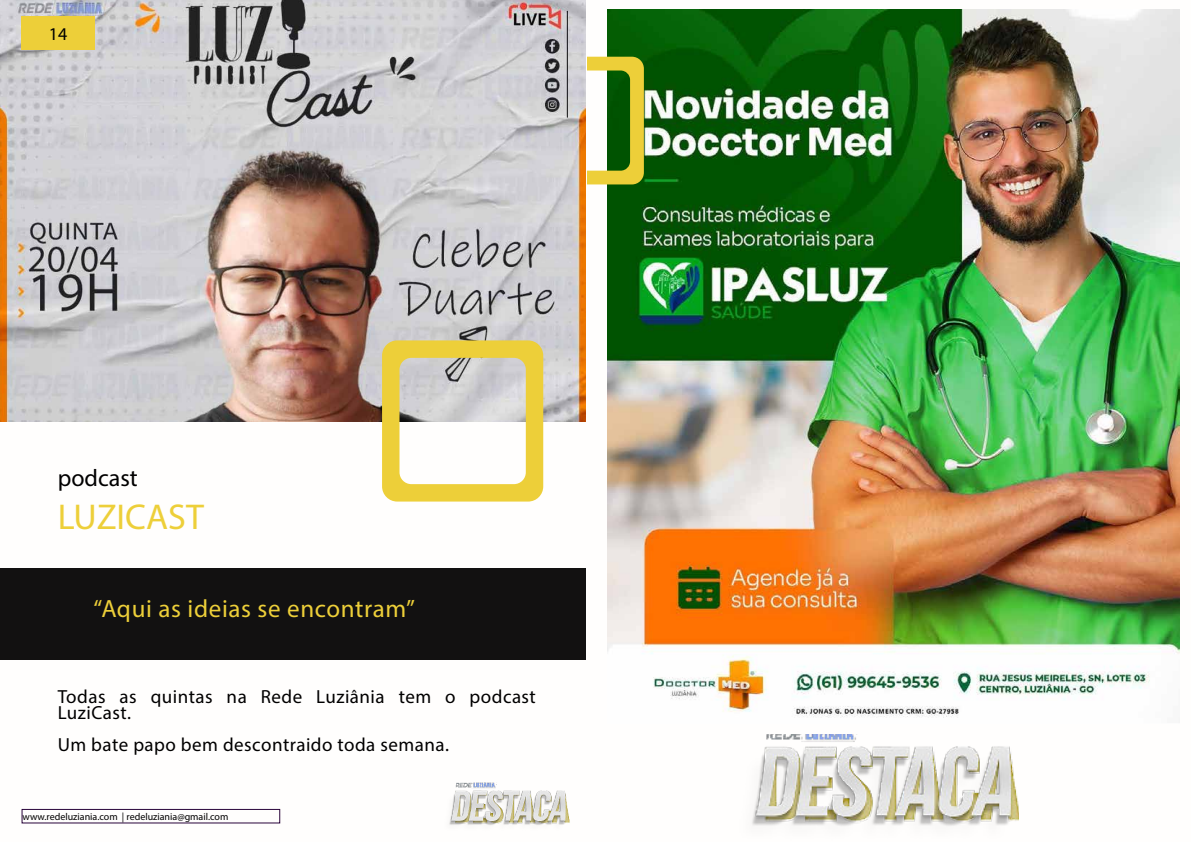
<style>
.page{position:relative;width:1191px;height:842px;background:#fff}
.page>*{position:absolute;margin:0;border:0;box-sizing:border-box;transform-origin:0 0}
.t1{font:36px "Myriad Pro";color:#edcf39}
.t2{font:25px "Myriad Pro";letter-spacing:.025em;color:#edcf39}
.t3{font:24px "Myriad Pro";color:#000}
.t4{font:19px/16px "Myriad Pro";letter-spacing:.025em;color:#000}
.t5{font:18px "Myriad Pro";color:#000}
.t6{font:10px "Myriad Pro";color:#000}
</style>
<div class="page">
<div style="left:0;top:568px;width:1191px;height:92px;background:#121111"></div>
<img style="left:0;top:0;width:586px;height:421px">
<div style="left:22px;top:809px;width:258px;height:14px;border:1px solid #29043a"></div>
<img style="left:449px;top:782px;width:121px;height:44px">
<svg style="left:382px;top:340px;width:161px;height:162px"></svg>
<div style="left:587px;top:0;width:604px;height:842px;background:#fffefd"></div>
<img style="left:607px;top:9px;width:572px;height:709px">
<svg style="left:587px;top:57px;width:57px;height:127px"></svg>
<img style="left:752px;top:735px;width:266px;height:91px">
<div style="left:22px;top:16px;width:73px;height:34px;background:#edcf39"></div>
<p class="t5" style="left:49px;top:23px;width:20px">14</p>
<p class="t3" style="left:58px;top:463px;width:82px">podcast</p>
<h1 class="t1" style="left:58px;top:495px;width:148px">LUZICAST</h1>
<h2 class="t2" style="left:94px;top:593px;width:323px">“Aqui as ideias se encontram”</h2>
<p class="t4" style="left:58px;top:688px;width:480px">Todas as quintas na Rede Luziânia tem o podcast<br>LuziCast.</p>
<p class="t4" style="left:58px;top:736px;width:393px">Um bate papo bem descontraido toda semana.</p>
<p class="t6" style="left:23px;top:810px;width:207px">www.redeluziania.com | redeluziania@gmail.com</p>
</div>
